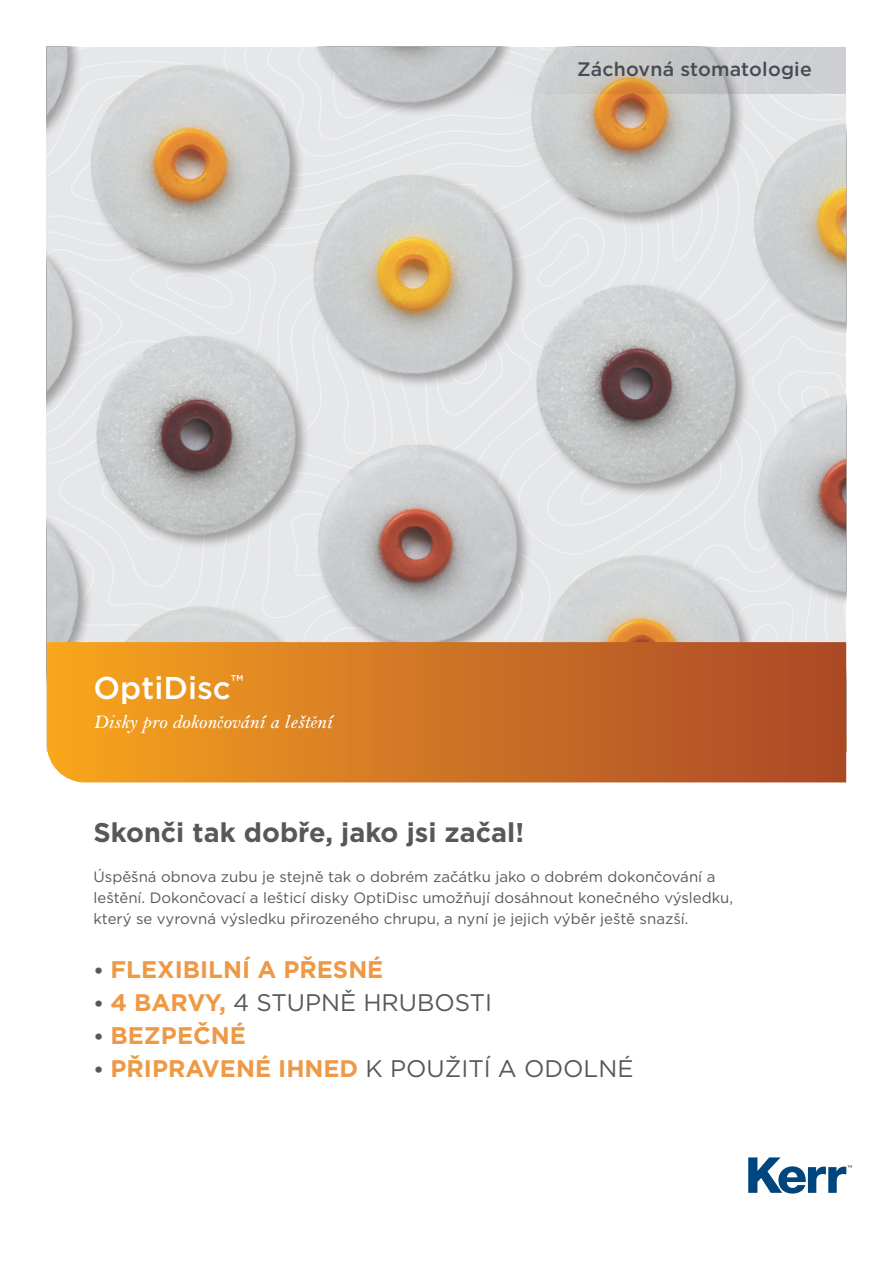
<style>
.page{position:relative;width:893px;height:1263px;background:#fff}
.page>*{position:absolute;margin:0;border:0;box-sizing:border-box;transform-origin:0 0}
.t1{font:500 31.5px "Gotham";color:#fff}
.t2{font:700 27px "Gotham";color:#57585a}
.t3{font:700 24px "Gotham";color:#ed9946}
.t4{font:24px "Gotham";color:#57585a}
.t5{font:italic 600 19.5px "Bell MT Std";color:#fff}
.t6{font:500 19.5px "Gotham";letter-spacing:.01em;color:#464b54}
.t7{font:15px/21px "Gotham";color:#57585a}
.s1{font-family:"Century Schoolbook";font-weight:400;font-size:17.25px}
.s2{font-size:21px;color:#57585a}
.s3{font-weight:700;font-size:21px}
.s4{font-weight:700;color:#ed9946}
.s5{font-weight:400;color:#57585a}
</style>
<div class="page">
<img style="left:62px;top:302px;width:268px;height:267px">
<img style="left:283px;top:411px;width:268px;height:231px">
<img style="left:47px;top:519px;width:65px;height:123px">
<img style="left:67px;top:572px;width:268px;height:70px">
<img style="left:507px;top:521px;width:268px;height:121px">
<img style="left:759px;top:631px;width:87px;height:11px">
<img style="left:47px;top:251px;width:59px;height:150px">
<img style="left:324px;top:47px;width:173px;height:90px">
<img style="left:47px;top:47px;width:9px;height:74px">
<img style="left:502px;top:251px;width:268px;height:267px">
<img style="left:723px;top:360px;width:123px;height:240px">
<img style="left:56px;top:47px;width:268px;height:252px">
<img style="left:279px;top:141px;width:268px;height:268px">
<img style="left:497px;top:94px;width:223px;height:154px">
<img style="left:720px;top:94px;width:126px;height:238px">
<svg style="left:493px;top:47px;width:353px;height:47px;background:#cdcbc8"></svg>
<svg style="left:748px;top:1157px;width:104px;height:36px"></svg>
<svg style="left:47px;top:642px;width:799px;height:140px;background:#cf7524"></svg>
<p class="t1" style="left:94px;top:667px;width:151px">OptiDisc<sup>™</sup></p>
<p class="t5" style="left:94px;top:711px;width:240px">Disky pro dokon<span class="s1">č</span>ování a lešt<span class="s1">ě</span>ní</p>
<p class="t6" style="left:577px;top:57px;width:236px">Záchovná stomatologie</p>
<p class="t2" style="left:94px;top:815px;width:432px">Skonči tak dobře, jako jsi začal!</p>
<p class="t7" style="left:94px;top:866px;width:641px">Úspěšná obnova zubu je stejně tak o dobrém začátku jako o dobrém dokončování a leštění. Dokončovací a lešticí disky OptiDisc umožňují dosáhnout konečného výsledku, který se vyrovná výsledku přirozeného chrupu, a nyní je jejich výběr ještě snazší.</p>
<p class="t3" style="left:94px;top:954px;width:291px"><span class="s2">•</span> FLEXIBILNÍ A PŘESNÉ</p>
<p class="t4" style="left:94px;top:987px;width:400px"><span class="s3">•</span> <span class="s4">4 BARVY,</span> 4 STUPNĚ HRUBOSTI</p>
<p class="t3" style="left:94px;top:1020px;width:154px"><span class="s2">•</span> BEZPEČNÉ</p>
<p class="t3" style="left:94px;top:1053px;width:541px"><span class="s2">•</span> PŘIPRAVENÉ IHNED <span class="s5">K POUŽITÍ A ODOLNÉ</span></p>
</div>
